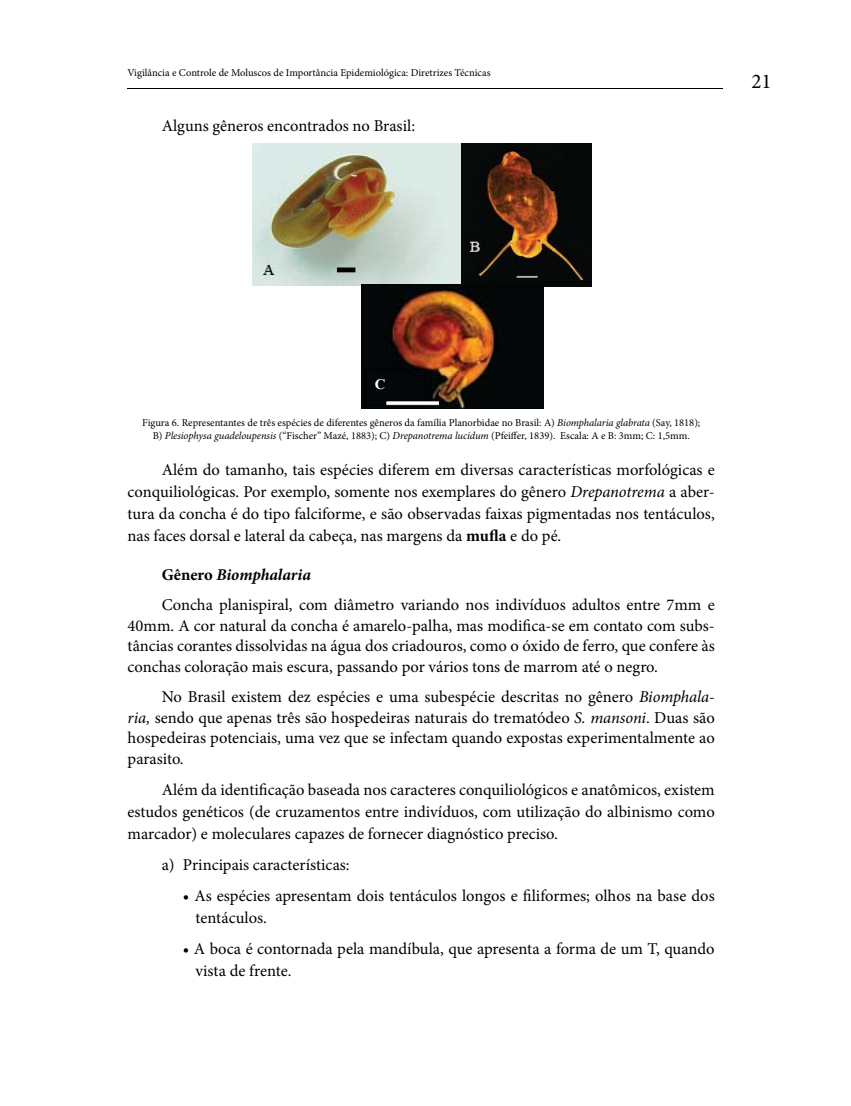
<style>
.page{position:relative;width:851px;height:1106px;background:#fff}
.page>*{position:absolute;margin:0;border:0;box-sizing:border-box;transform-origin:0 0}
.t1{font:21px "Minion Pro";color:#000}
.t2{font:16.5px/22.2px "Minion Pro";color:#000;text-align:justify}
.t3{font:700 14.85px "Times New Roman";color:#fff}
.t4{font:10.5px/13.5px "Minion Pro";color:#000;text-align:center}
.s1{font-style:italic}
.s2{font-weight:700}
.s3{font-weight:700;font-style:italic}
</style>
<div class="page">
<hr style="left:127px;top:88px;width:595px;height:1px;background:#000">
<img style="left:253px;top:143px;width:210px;height:142px">
<img style="left:461px;top:144px;width:130px;height:143px">
<img style="left:362px;top:285px;width:181px;height:123px">
<div style="left:364px;top:369px;width:61px;height:37px;border:1px solid #010101"></div>
<hr style="left:385px;top:401px;width:54px;height:4px;background:#fff">
<div style="left:385px;top:400px;width:55px;height:6px;border:1px solid #010101"></div>
<hr style="left:337px;top:268px;width:18px;height:4px;background:#010101">
<div style="left:337px;top:267px;width:18px;height:5px;border:1px solid #010101"></div>
<p class="t4" style="left:127px;top:66px;width:364px">Vigilância e Controle de Moluscos de Importância Epidemiológica: Diretrizes Técnicas</p>
<p class="t2" style="left:162px;top:115px;width:255px">Alguns gêneros encontrados no Brasil:</p>
<p class="t1" style="left:751px;top:67px;width:22px">21</p>
<p class="t3" style="left:375px;top:373px;width:12px">C</p>
<p class="t4" style="left:142px;top:416px;width:559px">Figura 6. Representantes de três espécies de diferentes gêneros da família Planorbidae no Brasil: A) <span class="s1">Biomphalaria glabrata</span> (Say, 1818);<br>B) <span class="s1">Plesiophysa guadeloupensis</span> (“Fischer” Mazé, 1883); C) <span class="s1">Drepanotrema lucidum</span> (Pfeiffer, 1839). Escala: A e B: 3mm; C: 1,5mm.</p>
<p class="t2" style="left:128px;top:458px;width:588px;text-indent:34px">Além do tamanho, tais espécies diferem em diversas características morfológicas e conquiliológicas. Por exemplo, somente nos exemplares do gênero <span class="s1">Drepanotrema</span> a aber&shy;tura da concha é do tipo falciforme, e são observadas faixas pigmentadas nos tentáculos, nas faces dorsal e lateral da cabeça, nas margens da <span class="s2">mufla</span> e do pé.</p>
<p class="t2" style="left:162px;top:560px;width:554px;line-height:29.4px"><span class="s2">Gênero</span> <span class="s3">Biomphalaria<br></span>Concha planispiral, com diâmetro variando nos indivíduos adultos entre 7mm e</p>
<p class="t2" style="left:128px;top:615px;width:588px;line-height:20.9px">40mm. A cor natural da concha é amarelo-palha, mas modifica-se em contato com subs&shy;tâncias corantes dissolvidas na água dos criadouros, como o óxido de ferro, que confere às conchas coloração mais escura, passando por vários tons de marrom até o negro.</p>
<p class="t2" style="left:128px;top:686px;width:588px;line-height:20.9px;text-indent:34px">No Brasil existem dez espécies e uma subespécie descritas no gênero <span class="s1">Biomphala&shy;ria,</span> sendo que apenas três são hospedeiras naturais do trematódeo <span class="s1">S. mansoni</span>. Duas são hospedeiras potenciais, uma vez que se infectam quando expostas experimentalmente ao parasito.</p>
<p class="t2" style="left:128px;top:778px;width:588px;text-indent:34px">Além da identificação baseada nos caracteres conquiliológicos e anatômicos, existem estudos genéticos (de cruzamentos entre indivíduos, com utilização do albinismo como marcador) e moleculares capazes de fornecer diagnóstico preciso.</p>
<p class="t2" style="left:162px;top:853px;width:189px">a) Principais características:</p>
<p class="t2" style="left:195px;top:884px;width:520px;text-indent:-13px">• As espécies apresentam dois tentáculos longos e filiformes; olhos na base dos tentáculos.</p>
<p class="t2" style="left:195px;top:937px;width:520px;text-indent:-13px">• A boca é contornada pela mandíbula, que apresenta a forma de um T, quando vista de frente.</p>
</div>
